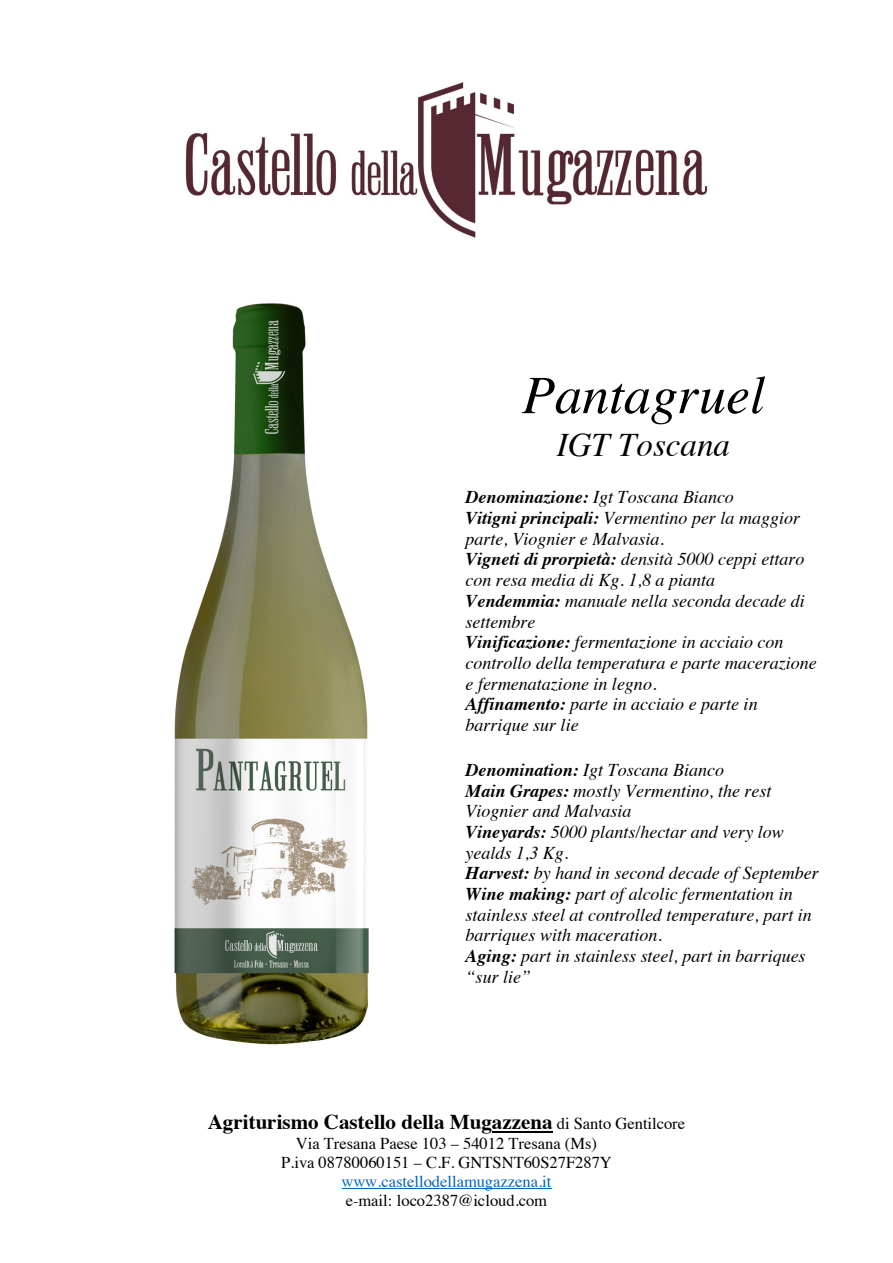
<style>
.page{position:relative;width:893px;height:1263px;background:#fff}
.page>*{position:absolute;margin:0;border:0;box-sizing:border-box;transform-origin:0 0}
.t1{font:italic 54px "Times";color:#000}
.t2{font:italic 33px "Times";color:#000}
.t3{font:700 21px "Times";color:#000}
.t4{font:italic 18px/20.7px "Times";color:#000}
.t5{font:16.5px/19px "Times";color:#000;text-align:center}
.t6{font:16.5px "Times";color:#0563c1}
.s1{font-weight:700}
.s2{font-weight:400;font-size:16.5px}
</style>
<div class="page">
<hr style="left:492px;top:1131px;width:61px;height:2px;background:#000">
<hr style="left:341px;top:1189px;width:210px;height:1px;background:#0563c1">
<img style="left:185px;top:82px;width:523px;height:156px">
<img style="left:174px;top:303px;width:195px;height:742px">
<h1 class="t1" style="left:522px;top:348px;width:244px">Pantagruel</h1>
<h2 class="t2" style="left:556px;top:416px;width:175px">IGT Toscana</h2>
<p class="t4" style="left:465px;top:486px;width:353px"><span class="s1">Denominazione:</span> Igt Toscana Bianco<br><span class="s1">Vitigni principali:</span> Vermentino per la maggior parte, Viognier e Malvasia.<br><span class="s1">Vigneti di prorpietà:</span> densità 5000 ceppi ettaro con resa media di Kg. 1,8 a pianta<br><span class="s1">Vendemmia:</span> manuale nella seconda decade di settembre<br><span class="s1">Vinificazione:</span> fermentazione in acciaio con controllo della temperatura e parte macerazione e fermenatazione in legno.<br><span class="s1">Affinamento:</span> parte in acciaio e parte in barrique sur lie</p>
<p class="t4" style="left:465px;top:758px;width:355px"><span class="s1">Denomination:</span> Igt Toscana Bianco<br><span class="s1">Main Grapes:</span> mostly Vermentino, the rest Viognier and Malvasia<br><span class="s1">Vineyards:</span> 5000 plants/hectar and very low yealds 1,3 Kg.<br><span class="s1">Harvest:</span> by hand in second decade of September <span class="s1">Wine making:</span> part of alcolic fermentation in stainless steel at controlled temperature, part in barriques with maceration.<br><span class="s1">Aging:</span> part in stainless steel, part in barriques “sur lie”</p>
<p class="t3" style="left:208px;top:1102px;width:479px">Agriturismo Castello della Mugazzena <span class="s2">di Santo Gentilcore</span></p>
<p class="t5" style="left:281px;top:1132px;width:332px">Via Tresana Paese 103 – 54012 Tresana (Ms)<br>P.iva 08780060151 – C.F. GNTSNT60S27F287Y</p>
<p class="t6" style="left:341px;top:1166px;width:211px">www.castellodellamugazzena.it</p>
<p class="t5" style="left:346px;top:1189px;width:203px">e-mail: loco2387@icloud.com</p>
</div>
